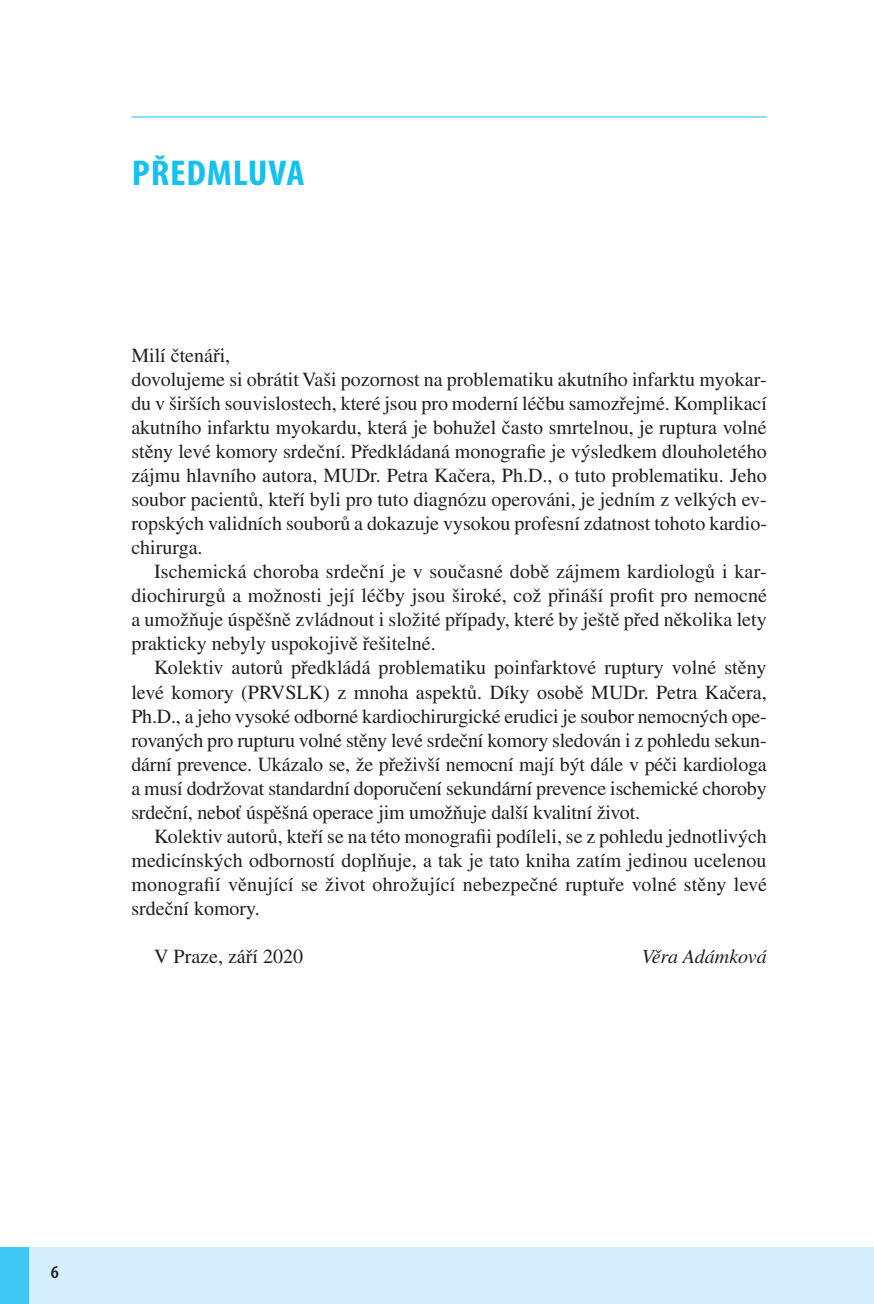
<style>
.page{position:relative;width:874px;height:1304px;background:#fff}
.page>*{position:absolute;margin:0;border:0;box-sizing:border-box;transform-origin:0 0}
.t1{font:700 condensed 36px "Myriad Pro";letter-spacing:.02em;color:#15c0f2;scale:1.1 1}
.t2{font:20px/24px "Times CE";color:#231f20;text-align:justify}
.t3{font:italic 20px "Times CE";color:#231f20}
.t4{font:600 condensed 18px "Myriad Pro";color:#231f20;scale:1.1 1}
</style>
<div class="page">
<hr style="left:131px;top:116px;width:635px;height:1px;background:#15c0f2">
<div style="left:0;top:1247px;width:873px;height:57px;background:#d4effb"></div>
<div style="left:0;top:1247px;width:29px;height:57px;background:#40c7f4"></div>
<h1 class="t1" style="left:132px;top:151px;width:159px">PŘEDMLUVA</h1>
<p class="t2" style="left:131px;top:343px;width:637px;text-align:left">Milí čtenáři,<br>dovolujeme si obrátit Vaši pozornost na problematiku akutního infarktu myokar&shy;du v širších souvislostech, které jsou pro moderní léčbu samozřejmé. Komplikací akutního infarktu myokardu, která je bohužel často smrtelnou, je ruptura volné stěny levé komory srdeční. Předkládaná monografie je výsledkem dlouholetého zájmu hlavního autora, MUDr. Petra Kačera, Ph.D., o tuto problematiku. Jeho soubor pacientů, kteří byli pro tuto diagnózu operováni, je jedním z velkých ev&shy;ropských validních souborů a dokazuje vysokou profesní zdatnost tohoto kardio&shy;chirurga.</p>
<p class="t2" style="left:131px;top:559px;width:637px;text-indent:23px">Ischemická choroba srdeční je v současné době zájmem kardiologů i kar&shy;diochirurgů a možnosti její léčby jsou široké, což přináší profit pro nemocné a umožňuje úspěšně zvládnout i složité případy, které by ještě před několika lety prakticky nebyly uspokojivě řešitelné.</p>
<p class="t2" style="left:131px;top:655px;width:636px;text-indent:23px">Kolektiv autorů předkládá problematiku poinfarktové ruptury volné stěny levé komory (PRVSLK) z mnoha aspektů. Díky osobě MUDr. Petra Kačera, Ph.D., a jeho vysoké odborné kardiochirurgické erudici je soubor nemocných ope&shy;rovaných pro rupturu volné stěny levé srdeční komory sledován i z pohledu sekun&shy;dární prevence. Ukázalo se, že přeživší nemocní mají být dále v péči kardiologa a musí dodržovat standardní doporučení sekundární prevence ischemické choroby srdeční, neboť úspěšná operace jim umožňuje další kvalitní život.</p>
<p class="t2" style="left:131px;top:823px;width:637px;text-indent:23px">Kolektiv autorů, kteří se na této monografii podíleli, se z pohledu jednotlivých medicínských odborností doplňuje, a tak je tato kniha zatím jedinou ucelenou monografií věnující se život ohrožující nebezpečné ruptuře volné stěny levé srdeční komory.</p>
<p class="t2" style="left:154px;top:943px;width:150px">V Praze, září 2020</p>
<p class="t3" style="left:641px;top:944px;width:127px">Věra Adámková</p>
<p class="t4" style="left:51px;top:1260px;width:9px">6</p>
</div>
